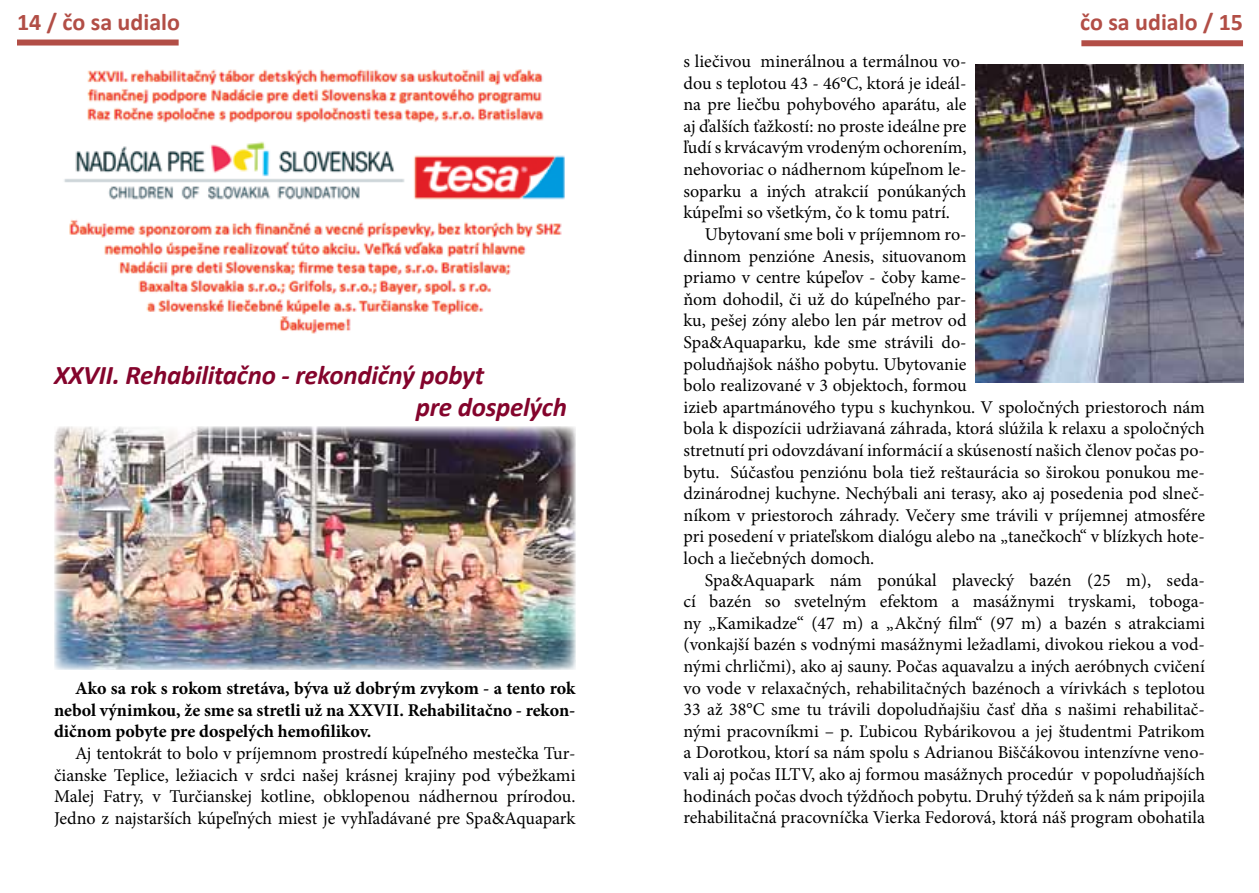
<style>
.page{position:relative;width:1259px;height:893px;background:#fff}
.page>*{position:absolute;margin:0;border:0;box-sizing:border-box;transform-origin:0 0}
.t1{font:italic 700 27px/32.4px "Calibri";letter-spacing:-.01em;color:#84042c}
.t2{font:700 24px "Calibri";color:#b24e46}
.t3{font:18px/21.6px "Minion Pro";color:#000;text-align:justify}
.t4{font:700 18px/21.6px "Minion Pro";color:#000;text-align:justify}
</style>
<div class="page">
<svg style="left:17px;top:39px;width:162px;height:7px"></svg>
<svg style="left:1081px;top:40px;width:163px;height:28px"></svg>
<img style="left:64px;top:69px;width:501px;height:131px">
<svg style="left:69px;top:219px;width:507px;height:325px"></svg>
<img style="left:54px;top:426px;width:521px;height:243px">
<img style="left:975px;top:64px;width:268px;height:318px">
<h2 class="t2" style="left:17px;top:6px;width:164px">14 / čo sa udialo</h2>
<h2 class="t2" style="left:1080px;top:6px;width:164px">čo sa udialo / 15</h2>
<h1 class="t1" style="left:416px;top:359px;width:153px;text-indent:-362px">XXVII. Rehabilitačno - rekondičný pobyt<br>pre dospelých</h1>
<p class="t4" style="left:54px;top:677px;width:523px;text-indent:21px">Ako sa rok s rokom stretáva, býva už dobrým zvykom - a tento rok nebol výnimkou, že sme sa stretli už na XXVII . Rehabilitačno - rekon&shy;dičnom pobyte pre dospelých hemofilikov.</p>
<p class="t3" style="left:54px;top:742px;width:523px;text-indent:21px">Aj tentokrát to bolo v príjemnom prostredí kúpeľného mestečka Tur&shy;čianske Teplice, ležiacich v srdci našej krásnej krajiny pod výbežkami Malej Fatry, v Turčianskej kotline, obklopenou nádhernou prírodou.<br>Jedno z najstarších kúpeľných miest je vyhľadávané pre Spa&amp;Aquapark</p>
<p class="t3" style="left:683px;top:51px;width:284px">s liečivou minerálnou a termálnou vo-</p>
<p class="t3" style="left:683px;top:72px;width:284px">dou s teplotou 43 - 46°C, ktorá je ideál-</p>
<p class="t3" style="left:683px;top:94px;width:284px">na pre liečbu pohybového aparátu, ale</p>
<p class="t3" style="left:683px;top:115px;width:284px">aj ďalších ťažkostí: no proste ideálne pre</p>
<p class="t3" style="left:683px;top:137px;width:284px">ľudí s krvácavým vrodeným ochorením,</p>
<p class="t3" style="left:683px;top:159px;width:285px">nehovoriac o nádhernom kúpeľnom le-</p>
<p class="t3" style="left:683px;top:180px;width:284px">soparku a iných atrakcií ponúkaných</p>
<p class="t3" style="left:683px;top:202px;width:268px">kúpeľmi so všetkým, čo k tomu patrí.</p>
<p class="t3" style="left:705px;top:223px;width:263px">Ubytovaní sme boli v príjemnom ro-</p>
<p class="t3" style="left:683px;top:245px;width:284px">dinnom penzióne Anesis, situovanom</p>
<p class="t3" style="left:683px;top:267px;width:284px">priamo v centre kúpeľov - čoby kame-</p>
<p class="t3" style="left:683px;top:288px;width:284px">ňom dohodil, či už do kúpeľného par-</p>
<p class="t3" style="left:683px;top:310px;width:285px">ku, pešej zóny alebo len pár metrov od</p>
<p class="t3" style="left:683px;top:331px;width:284px">Spa&amp;Aquaparku, kde sme strávili do-</p>
<p class="t3" style="left:683px;top:353px;width:284px">poludňajšok nášho pobytu. Ubytovanie</p>
<p class="t3" style="left:683px;top:375px;width:284px">bolo realizované v 3 objektoch, formou</p>
<p class="t3" style="left:683px;top:396px;width:523px">izieb apartmánového typu s kuchynkou. V spoločných priestoroch nám</p>
<p class="t3" style="left:683px;top:418px;width:523px">bola k dispozícii udržiavaná záhrada, ktorá slúžila k relaxu a spoločných</p>
<p class="t3" style="left:683px;top:439px;width:523px">stretnutí pri odovzdávaní informácií a skúseností našich členov počas po-</p>
<p class="t3" style="left:683px;top:461px;width:523px">bytu. Súčasťou penziónu bola tiež reštaurácia so širokou ponukou me-</p>
<p class="t3" style="left:683px;top:483px;width:523px">dzinárodnej kuchyne. Nechýbali ani terasy, ako aj posedenia pod slneč-</p>
<p class="t3" style="left:683px;top:504px;width:523px">níkom v priestoroch záhrady. Večery sme trávili v príjemnej atmosfére</p>
<p class="t3" style="left:683px;top:526px;width:523px">pri posedení v priateľskom dialógu alebo na „tanečkoch“ v blízkych hote-</p>
<p class="t3" style="left:683px;top:547px;width:192px">loch a liečebných domoch.</p>
<p class="t3" style="left:705px;top:569px;width:502px">Spa&amp;Aquapark nám ponúkal plavecký bazén (25 m), seda-</p>
<p class="t3" style="left:683px;top:591px;width:523px">cí bazén so svetelným efektom a masážnymi tryskami, toboga-</p>
<p class="t3" style="left:683px;top:612px;width:523px">ny „Kamikadze“ (47 m) a „Akčný film“ (97 m) a bazén s atrakciami</p>
<p class="t3" style="left:683px;top:634px;width:523px">(vonkajší bazén s vodnými masážnymi ležadlami, divokou riekou a vod-</p>
<p class="t3" style="left:683px;top:655px;width:523px">nými chrličmi), ako aj sauny. Počas aquavalzu a iných aeróbnych cvičení</p>
<p class="t3" style="left:683px;top:677px;width:523px">vo vode v relaxačných, rehabilitačných bazénoch a vírivkách s teplotou</p>
<p class="t3" style="left:683px;top:699px;width:523px">33 až 38°C sme tu trávili dopoludňajšiu časť dňa s našimi rehabilitač-</p>
<p class="t3" style="left:683px;top:720px;width:523px">nými pracovníkmi – p. Ľubicou Rybárikovou a jej študentmi Patrikom</p>
<p class="t3" style="left:683px;top:742px;width:523px">a Dorotkou, ktorí sa nám spolu s Adrianou Biščákovou intenzívne veno-</p>
<p class="t3" style="left:683px;top:763px;width:523px">vali aj počas ILTV, ako aj formou masážnych procedúr v popoludňajších</p>
<p class="t3" style="left:683px;top:785px;width:523px">hodinách počas dvoch týždňoch pobytu. Druhý týždeň sa k nám pripojila</p>
<p class="t3" style="left:683px;top:807px;width:523px">rehabilitačná pracovníčka Vierka Fedorová, ktorá náš program obohatila</p>
</div>
